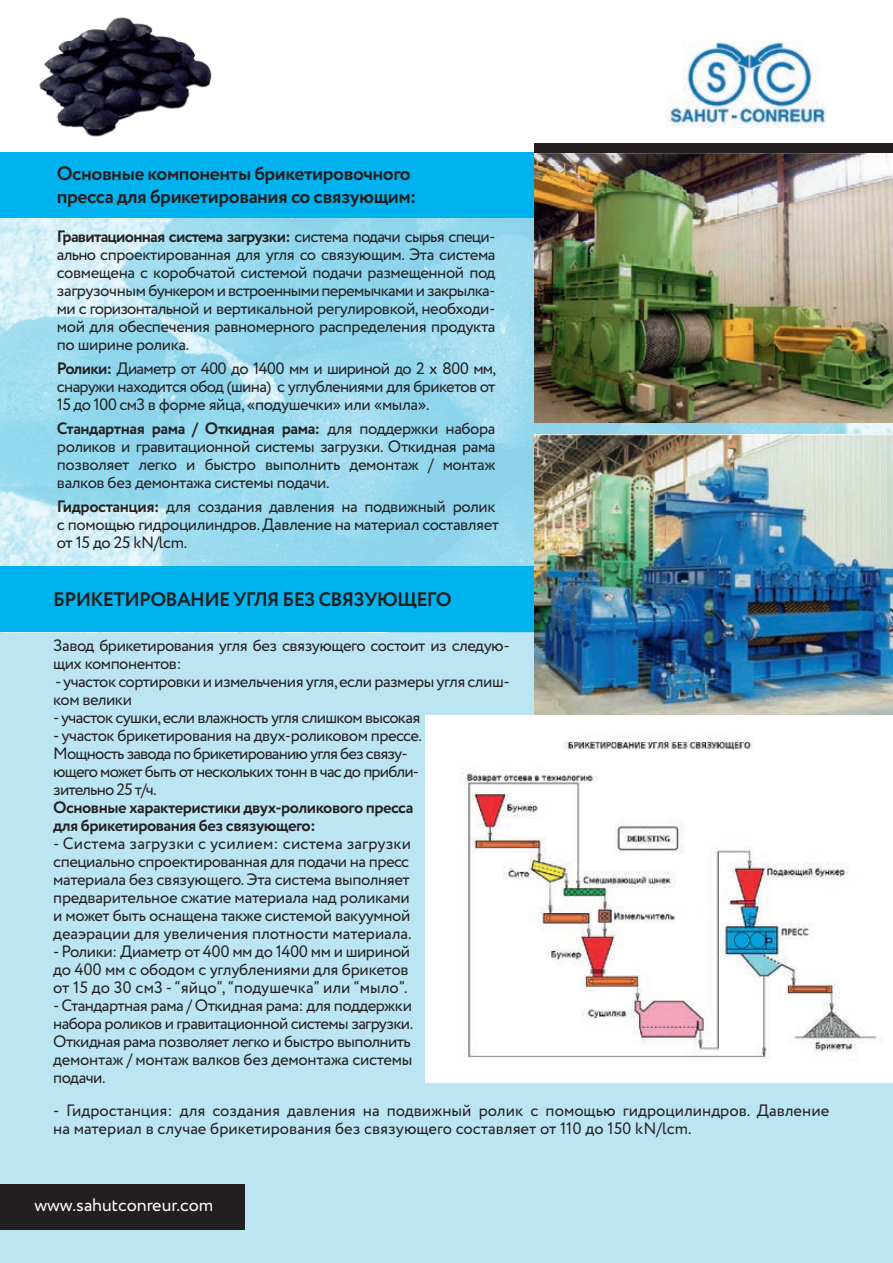
<style>
.page{position:relative;width:893px;height:1263px;background:#fff}
.page>*{position:absolute;margin:0;border:0;box-sizing:border-box;transform-origin:0 0}
.t1{font:700 19.5px/23.4px "Circe";letter-spacing:-.025em;color:#231f20}
.t2{font:18px "Circe";color:#fff}
.t3{font:16.5px/18px "Circe";letter-spacing:-.025em;color:#231f20}
.t4{font:16.5px/18px "Circe";color:#231f20}
.t5{font:16.5px/18px "Circe";letter-spacing:-.05em;color:#231f20}
.t6{font:700 16.5px/18px "Circe";letter-spacing:-.03em;color:#231f20}
.s1{font-weight:700}
</style>
<div class="page">
<div style="left:0;top:153px;width:893px;height:1110px;background:#bce5f3"></div>
<img style="left:665px;top:42px;width:161px;height:86px">
<img style="left:0;top:218px;width:893px;height:348px">
<div style="left:0;top:566px;width:536px;height:66px;background:#00b2ee"></div>
<div style="left:0;top:153px;width:535px;height:65px;background:#00b2ee"></div>
<img style="left:39px;top:17px;width:173px;height:120px">
<div style="left:534px;top:143px;width:359px;height:11px;background:#231f20"></div>
<img style="left:535px;top:434px;width:358px;height:282px">
<img style="left:535px;top:153px;width:358px;height:270px">
<div style="left:0;top:1184px;width:245px;height:46px;background:#231f20"></div>
<img style="left:425px;top:716px;width:468px;height:367px">
<p class="t1" style="left:57px;top:162px;width:361px">Основные компоненты брикетировочного пресса для брикетирования со связующим:</p>
<p class="t3" style="left:57px;top:228px;width:440px;text-align:justify"><span class="s1">Гравитационная система загрузки:</span> система подачи сырья специ&shy;ально спроектированная для угля со связующим. Эта система совмещена с коробчатой системой подачи размещенной под загрузочным бункером и встроенными перемычками и закрылка&shy;ми с горизонтальной и вертикальной регулировкой, необходи&shy;мой для обеспечения равномерного распределения продукта по ширине ролика.</p>
<p class="t3" style="left:57px;top:360px;width:441px;text-align:justify"><span class="s1">Ролики:</span> Диаметр от 400 до 1400 мм и шириной до 2 x 800 мм, снаружи находится обод (шина) с углублениями для брикетов от 15 до 100 см3 в форме яйца, «подушечки» или «мыла».</p>
<p class="t3" style="left:57px;top:420px;width:440px;text-align:justify"><span class="s1">Стандартная рама / Откидная рама:</span> для поддержки набора роликов и гравитационной системы загрузки. Откидная рама позволяет легко и быстро выполнить демонтаж / монтаж валков без демонтажа системы подачи.</p>
<p class="t3" style="left:57px;top:498px;width:444px"><span class="s1">Гидростанция:</span> для создания давления на подвижный ролик с помощью гидроцилиндров. Давление на материал составляет от 15 до 25 kN/lcm.</p>
<p class="t1" style="left:53px;top:589px;width:400px">БРИКЕТИРОВАНИЕ УГЛЯ БЕЗ СВЯЗУЮЩЕГО</p>
<p class="t3" style="left:53px;top:636px;width:458px">Завод брикетирования угля без связующего состоит из следую&shy;щих компонентов:</p>
<p class="t3" style="left:53px;top:672px;width:458px">- участок сортировки и измельчения угля, если размеры угля слиш&shy;ком велики</p>
<p class="t3" style="left:53px;top:708px;width:369px">- участок сушки, если влажность угля слишком высокая</p>
<p class="t5" style="left:53px;top:726px;width:370px">- участок брикетирования на двух-роликовом прессе.<br>Мощность завода по брикетированию угля без связу&shy;ющего может быть от нескольких тонн в час до прибли&shy;зительно 25 т/ч.</p>
<p class="t6" style="left:53px;top:799px;width:362px">Основные характеристики двух-роликового пресса для брикетирования без связующего:</p>
<p class="t3" style="left:53px;top:834px;width:360px">- Система загрузки с усилием: система загрузки специально спроектированная для подачи на пресс материала без связующего. Эта система выполняет предварительное сжатие материала над роликами и может быть оснащена также системой вакуумной деаэрации для увеличения плотности материала.</p>
<p class="t3" style="left:53px;top:942px;width:359px;text-align:justify">- Ролики: Диаметр от 400 мм до 1400 мм и шириной до 400 мм с ободом с углублениями для брикетов от 15 до 30 см3 - “яйцо”, “подушечка” или “мыло”.</p>
<p class="t3" style="left:53px;top:996px;width:361px">- Стандартная рама / Откидная рама: для поддержки набора роликов и гравитационной системы загрузки.<br>Откидная рама позволяет легко и быстро выполнить демонтаж / монтаж валков без демонтажа системы подачи.</p>
<p class="t4" style="left:53px;top:1102px;width:778px">- Гидростанция: для создания давления на подвижный ролик с помощью гидроцилиндров. Давление на материал в случае брикетирования без связующего составляет от 110 до 150 kN/lcm.</p>
<p class="t2" style="left:34px;top:1192px;width:180px">www.sahutconreur.com</p>
</div>
